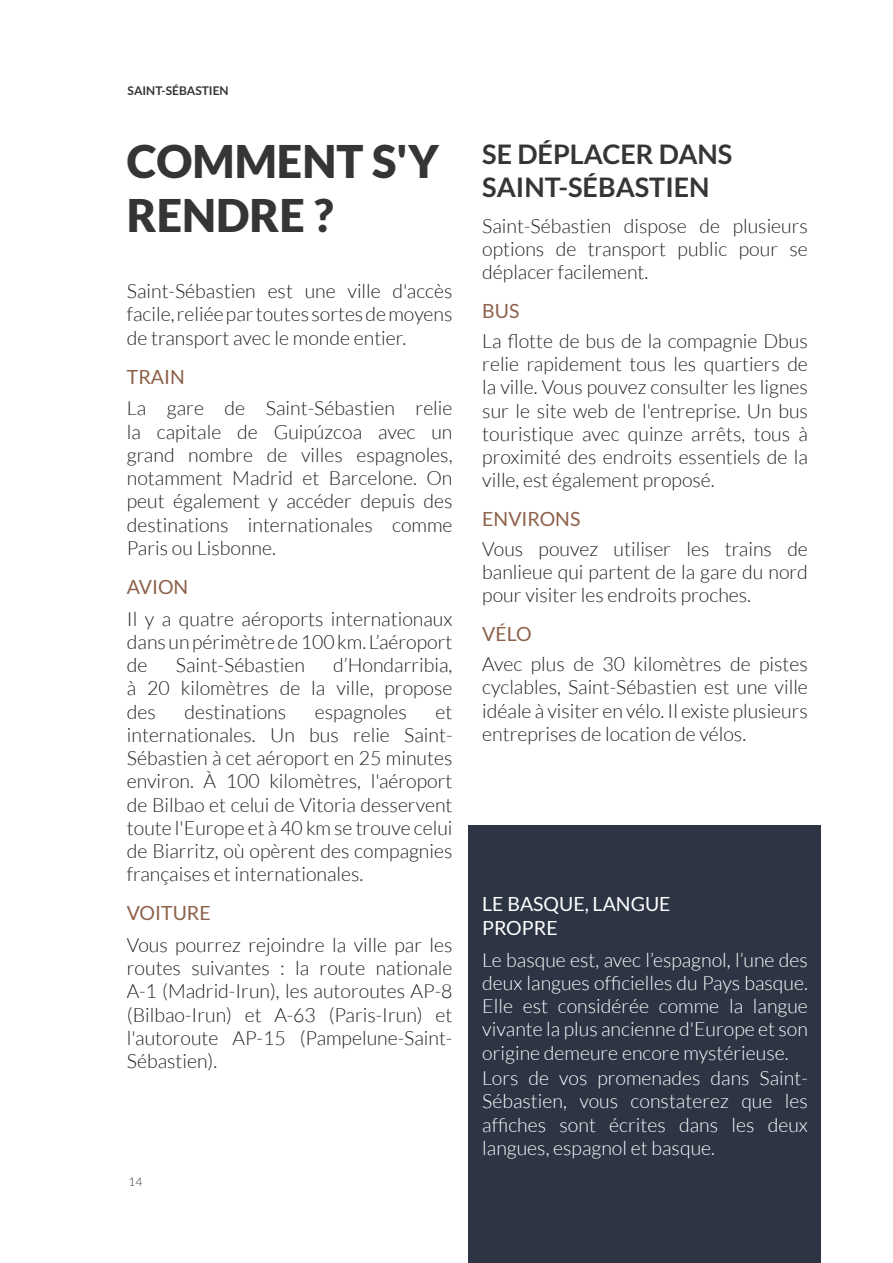
<style>
.page{position:relative;width:893px;height:1263px;background:#fff}
.page>*{position:absolute;margin:0;border:0;box-sizing:border-box;transform-origin:0 0}
.t1{font:900 45px/54px "Lato";color:#353534}
.t2{font:700 27px/33px "Lato";color:#353534}
.Body{font:300 19.5px/23.2px "Lato";color:#231f20;text-align:justify}
.Body-2{font:300 19.5px/23.2px "Lato";color:#fff;text-align:justify}
.t3{font:19.5px "Lato";color:#8d614a}
.t4{font:19.5px/24px "Lato";color:#fff}
.t5{font:700 12px "Lato";color:#353534}
.t6{font:300 12px "Lato";color:#353534}
</style>
<div class="page">
<div style="left:469px;top:825px;width:352px;height:438px;background:#2d3443"></div>
<hr style="left:892px;top:0;width:1px;height:1263px;background:#161e2e">
<p class="t5" style="left:128px;top:83px;width:103px">SAINT-SÉBASTIEN</p>
<h1 class="t1" style="left:127px;top:134px;width:313px">COMMENT S'Y<br>RENDRE ?</h1>
<p class="Body" style="left:127px;top:280px;width:327px">Saint-Sébastien est une ville d'accès facile,reliéepartoutes sortesdemoyens de transport avec le monde entier.</p>
<h3 class="t3" style="left:127px;top:366px;width:60px">TRAIN</h3>
<p class="Body" style="left:127px;top:397px;width:327px">La gare de Saint-Sébastien relie la capitale de Guipúzcoa avec un grand nombre de villes espagnoles, notamment Madrid et Barcelone. On peut également y accéder depuis des destinations internationales comme Paris ou Lisbonne.</p>
<h3 class="t3" style="left:127px;top:576px;width:63px">AVION</h3>
<p class="Body" style="left:127px;top:607px;width:327px">Il y a quatre aéroports internationaux dansunpérimètrede100km. L’aéroport de</p>
<p class="Body" style="left:127px;top:653px;width:327px;text-indent:206px">d’Hondarribia, à 20 kilomètres de la ville, propose des</p>
<p class="Body" style="left:176px;top:653px;width:131px">Saint-Sébastien</p>
<p class="Body" style="left:184px;top:700px;width:103px">destinations</p>
<p class="Body" style="left:315px;top:700px;width:94px">espagnoles</p>
<p class="Body" style="left:127px;top:700px;width:327px;text-indent:309px">et internationales. Un bus relie Saint-Sébastien à cet aéroport en 25 minutes environ. À 100 kilomètres, l'aéroport de Bilbao et celui de Vitoria desservent toute l'Europe et à 40 km se trouve celui de Biarritz, où opèrent des compagnies françaises et internationales.</p>
<h3 class="t3" style="left:127px;top:902px;width:85px">VOITURE</h3>
<p class="Body" style="left:127px;top:933px;width:327px">Vous pourrez rejoindre la ville par les routes suivantes : la route nationale A-1 (Madrid-Irun), les autoroutes AP-8 (Bilbao-Irun) et A-63 (Paris-Irun) et l'autoroute AP-15 (Pampelune-Saint-Sébastien).</p>
<p class="t6" style="left:128px;top:1175px;width:15px">14</p>
<h2 class="t2" style="left:482px;top:137px;width:252px">SE DÉPLACER DANS<br>SAINT-SÉBASTIEN</h2>
<p class="Body" style="left:482px;top:214px;width:327px">Saint-Sébastien dispose de plusieurs options de transport public pour se déplacer facilement.</p>
<h3 class="t3" style="left:482px;top:300px;width:39px">BUS</h3>
<p class="Body" style="left:482px;top:329px;width:327px">La flotte de bus de la compagnie Dbus relie rapidement tous les quartiers de la ville. Vous pouvez consulter les lignes sur le site web de l'entreprise. Un bus touristique avec quinze arrêts, tous à proximité des endroits essentiels de la ville, est également proposé.</p>
<h3 class="t3" style="left:482px;top:508px;width:100px">ENVIRONS</h3>
<p class="Body" style="left:482px;top:537px;width:327px">Vous pouvez utiliser les trains de banlieue qui partent de la gare du nord pour visiter les endroits proches.</p>
<h3 class="t3" style="left:482px;top:623px;width:51px">VÉLO</h3>
<p class="Body" style="left:482px;top:652px;width:327px">Avec plus de 30 kilomètres de pistes cyclables, Saint-Sébastien est une ville idéale à visiter en vélo. Il existe plusieurs entreprises de location de vélos.</p>
<h3 class="t4" style="left:482px;top:892px;width:190px">LE BASQUE, LANGUE<br>PROPRE</h3>
<p class="Body-2" style="left:482px;top:948px;width:327px">Le basque est, avec l’espagnol, l’une des deux langues officielles du Pays basque.<br>Elle est considérée comme la langue vivante la plus ancienne d'Europe et son origine demeure encore mystérieuse.</p>
<p class="Body-2" style="left:482px;top:1066px;width:327px">Lors de vos promenades dans Saint-Sébastien, vous constaterez que les affiches sont écrites dans les deux langues, espagnol et basque.</p>
</div>
